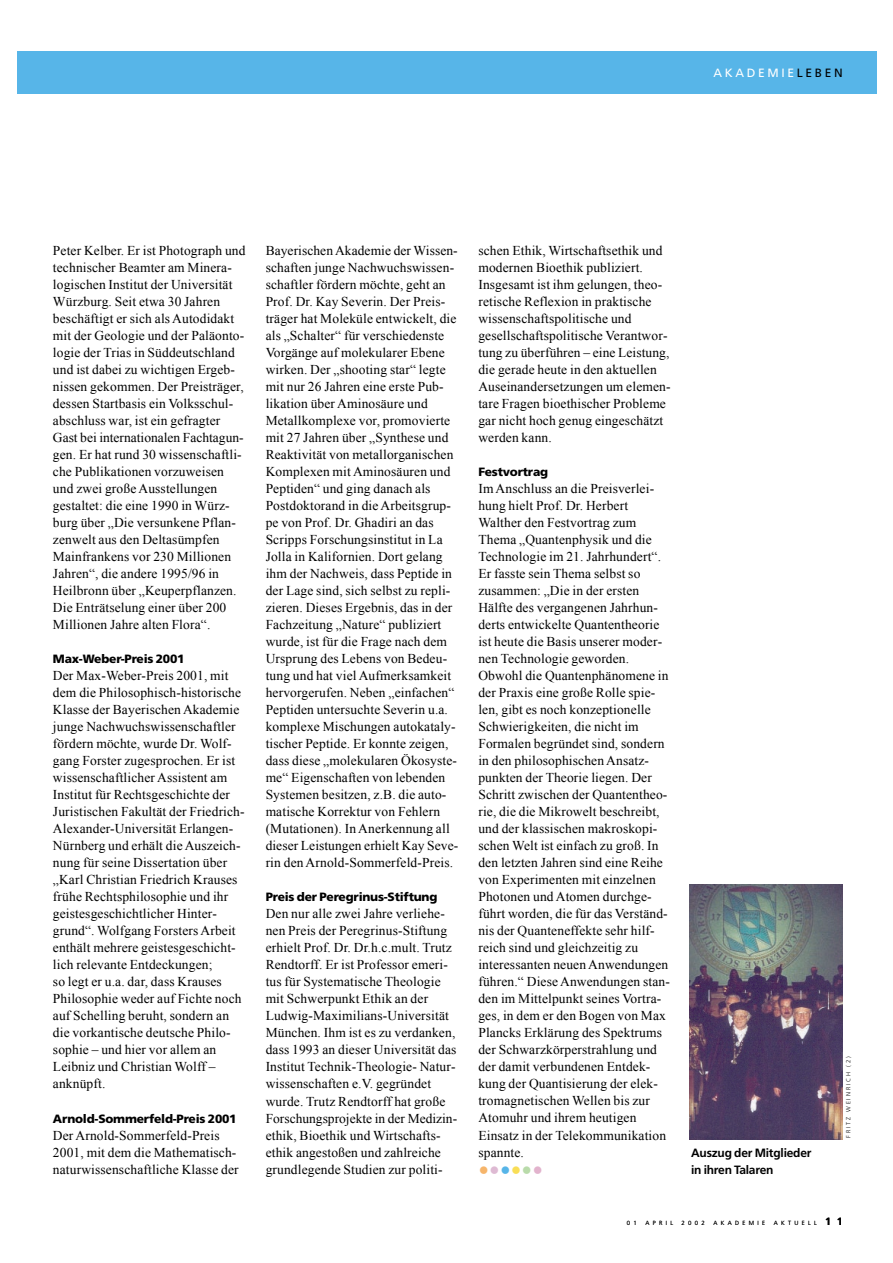
<style>
.page{position:relative;width:893px;height:1263px;background:#fff}
.page>*{position:absolute;margin:0;border:0;box-sizing:border-box;transform-origin:0 0}
.t1{font:30px "Times New Roman";color:#f6b56b}
.t2{font:13.5px/17px "Times New Roman";letter-spacing:.01em;color:#000}
.t3{font:900 12px "Frutiger";letter-spacing:-.02em;color:#000}
.t4{font:700 12px/17px "Frutiger";letter-spacing:-.015em;color:#000}
.t5{font:12px "Frutiger";letter-spacing:.22em;color:#fff}
.t6{font:300 6px "Frutiger";letter-spacing:.555em;color:#000}
.t7{font:300 6px "Frutiger";letter-spacing:.315em;color:#000}
.s1{color:#000}
.s2{color:#debad3}
.s3{color:#57b5e8}
.s4{color:#f9de56}
.s5{color:#b9dbaa}
.s6{color:#e2b3cd}
.s7{font-weight:700;font-size:10.5px}
</style>
<div class="page">
<div style="left:17px;top:51px;width:859px;height:43px;background:#57b5e8"></div>
<img style="left:689px;top:884px;width:153px;height:256px">
<p class="t5" style="left:713px;top:68px;width:131px">AKADEMIE<span class="s1">LEBEN</span></p>
<p class="t2" style="left:53px;top:242px;width:194px">Peter Kelber. Er ist Photograph und technischer Beamter am Minera&shy;logischen Institut der Universität Würzburg. Seit etwa 30 Jahren beschäftigt er sich als Autodidakt mit der Geologie und der Paläonto&shy;logie der Trias in Süddeutschland und ist dabei zu wichtigen Ergeb&shy;nissen gekommen. Der Preisträger, dessen Startbasis ein Volksschul&shy;abschluss war, ist ein gefragter Gast bei internationalen Fachtagun&shy;gen. Er hat rund 30 wissenschaftli&shy;che Publikationen vorzuweisen und zwei große Ausstellungen gestaltet: die eine 1990 in Würz&shy;burg über „Die versunkene Pflan&shy;zenwelt aus den Deltasümpfen Mainfrankens vor 230 Millionen Jahren“, die andere 1995/96 in Heilbronn über „Keuperpflanzen.<br>Die Enträtselung einer über 200<br>Millionen Jahre alten Flora“.</p>
<p class="t3" style="left:53px;top:654px;width:133px">Max-Weber-Preis 2001</p>
<p class="t2" style="left:53px;top:667px;width:193px">Der Max-Weber-Preis 2001, mit dem die Philosophisch-historische<br>Klasse der Bayerischen Akademie junge Nachwuchswissenschaftler fördern möchte, wurde Dr. Wolf&shy;gang Forster zugesprochen. Er ist wissenschaftlicher Assistent am<br>Institut für Rechtsgeschichte der<br>Juristischen Fakultät der Friedrich-<br>Alexander-Universität Erlangen-<br>Nürnberg und erhält die Auszeich&shy;nung für seine Dissertation über „Karl Christian Friedrich Krauses frühe Rechtsphilosophie und ihr geistesgeschichtlicher Hinter&shy;grund“. Wolfgang Forsters Arbeit enthält mehrere geistesgeschicht&shy;lich relevante Entdeckungen;<br>so legt er u.a. dar, dass Krauses<br>Philosophie weder auf Fichte noch auf Schelling beruht, sondern an die vorkantische deutsche Philo&shy;sophie – und hier vor allem an<br>Leibniz und Christian Wolff – anknüpft.</p>
<p class="t3" style="left:53px;top:1114px;width:185px">Arnold-Sommerfeld-Preis 2001</p>
<p class="t2" style="left:53px;top:1126px;width:187px">Der Arnold-Sommerfeld-Preis<br>2001, mit dem die Mathematisch&shy;naturwissenschaftliche Klasse der</p>
<p class="t2" style="left:266px;top:242px;width:194px">Bayerischen Akademie der Wissen&shy;schaften junge Nachwuchswissen&shy;schaftler fördern möchte, geht an Prof. Dr. Kay Severin. Der Preis&shy;träger hat Moleküle entwickelt, die als „Schalter“ für verschiedenste Vorgänge auf molekularer Ebene wirken. Der „shooting star“ legte mit nur 26 Jahren eine erste Pub&shy;likation über Aminosäure und Metallkomplexe vor, promovierte mit 27 Jahren über „Synthese und Reaktivität von metallorganischen Komplexen mit Aminosäuren und Peptiden“ und ging danach als Postdoktorand in die Arbeitsgrup&shy;pe von Prof. Dr. Ghadiri an das Scripps Forschungsinstitut in La Jolla in Kalifornien. Dort gelang ihm der Nachweis, dass Peptide in der Lage sind, sich selbst zu repli&shy;zieren. Dieses Ergebnis, das in der Fachzeitung „Nature“ publiziert wurde, ist für die Frage nach dem Ursprung des Lebens von Bedeu&shy;tung und hat viel Aufmerksamkeit hervorgerufen. Neben „einfachen“ Peptiden untersuchte Severin u.a. komplexe Mischungen autokataly&shy;tischer Peptide. Er konnte zeigen, dass diese „molekularen Ökosyste&shy;me“ Eigenschaften von lebenden Systemen besitzen, z.B. die auto&shy;matische Korrektur von Fehlern (Mutationen). In Anerkennung all dieser Leistungen erhielt Kay Seve&shy;rin den Arnold-Sommerfeld-Preis.</p>
<p class="t3" style="left:266px;top:892px;width:173px">Preis der Peregrinus-Stiftung</p>
<p class="t2" style="left:266px;top:905px;width:193px">Den nur alle zwei Jahre verliehe&shy;nen Preis der Peregrinus-Stiftung erhielt Prof. Dr. Dr.h.c.mult. Trutz Rendtorff. Er ist Professor emeri&shy;tus für Systematische Theologie mit Schwerpunkt Ethik an der Ludwig-Maximilians-Universität München. Ihm ist es zu verdanken, dass 1993 an dieser Universität das Institut Technik-Theologie- Natur&shy;wissenschaften e.V. gegründet wurde. Trutz Rendtorff hat große Forschungsprojekte in der Medizin&shy;ethik, Bioethik und Wirtschafts&shy;ethik angestoßen und zahlreiche grundlegende Studien zur politi-</p>
<p class="t2" style="left:478px;top:242px;width:194px">schen Ethik, Wirtschaftsethik und modernen Bioethik publiziert.<br>Insgesamt ist ihm gelungen, theo&shy;retische Reflexion in praktische wissenschaftspolitische und gesellschaftspolitische Verantwor&shy;tung zu überführen – eine Leistung, die gerade heute in den aktuellen<br>Auseinandersetzungen um elemen&shy;tare Fragen bioethischer Probleme gar nicht hoch genug eingeschätzt werden kann.</p>
<p class="t3" style="left:478px;top:467px;width:71px">Festvortrag</p>
<p class="t2" style="left:478px;top:480px;width:193px">Im Anschluss an die Preisverlei&shy;hung hielt Prof. Dr. Herbert<br>Walther den Festvortrag zum<br>Thema „Quantenphysik und die<br>Technologie im 21. Jahrhundert“.<br>Er fasste sein Thema selbst so zusammen: „Die in der ersten<br>Hälfte des vergangenen Jahrhun&shy;derts entwickelte Quantentheorie ist heute die Basis unserer moder&shy;nen Technologie geworden.<br>Obwohl die Quantenphänomene in der Praxis eine große Rolle spie&shy;len, gibt es noch konzeptionelle<br>Schwierigkeiten, die nicht im<br>Formalen begründet sind, sondern in den philosophischen Ansatz&shy;punkten der Theorie liegen. Der<br>Schritt zwischen der Quantentheo&shy;rie, die die Mikrowelt beschreibt, und der klassischen makroskopi&shy;schen Welt ist einfach zu groß. In den letzten Jahren sind eine Reihe von Experimenten mit einzelnen<br>Photonen und Atomen durchge&shy;führt worden, die für das Verständ&shy;nis der Quanteneffekte sehr hilf&shy;reich sind und gleichzeitig zu interessanten neuen Anwendungen führen.“ Diese Anwendungen stan&shy;den im Mittelpunkt seines Vortra&shy;ges, in dem er den Bogen von Max<br>Plancks Erklärung des Spektrums der Schwarzkörperstrahlung und der damit verbundenen Entdek&shy;kung der Quantisierung der elek&shy;tromagnetischen Wellen bis zur<br>Atomuhr und ihrem heutigen<br>Einsatz in der Telekommunikation spannte.</p>
<h1 class="t1" style="left:478px;top:1154px;width:66px">•<span class="s2">•</span><span class="s3">•</span><span class="s4">•</span><span class="s5">•</span><span class="s6">•</span></h1>
<p class="t4" style="left:691px;top:1145px;width:122px">Auszug der Mitglieder in ihren Talaren</p>
<p class="t7" style="left:846px;top:1138px;width:83px;rotate:-90deg">FRITZ WEINRICH (2)</p>
<p class="t6" style="left:627px;top:1220px;width:12px">0 1</p>
<p class="t6" style="left:645px;top:1220px;width:29px">APRIL</p>
<p class="t6" style="left:681px;top:1220px;width:25px">2002</p>
<p class="t6" style="left:713px;top:1220px;width:53px">AKADEMIE</p>
<p class="t6" style="left:773px;top:1220px;width:71px">AKTUELL <span class="s7">11</span></p>
</div>
